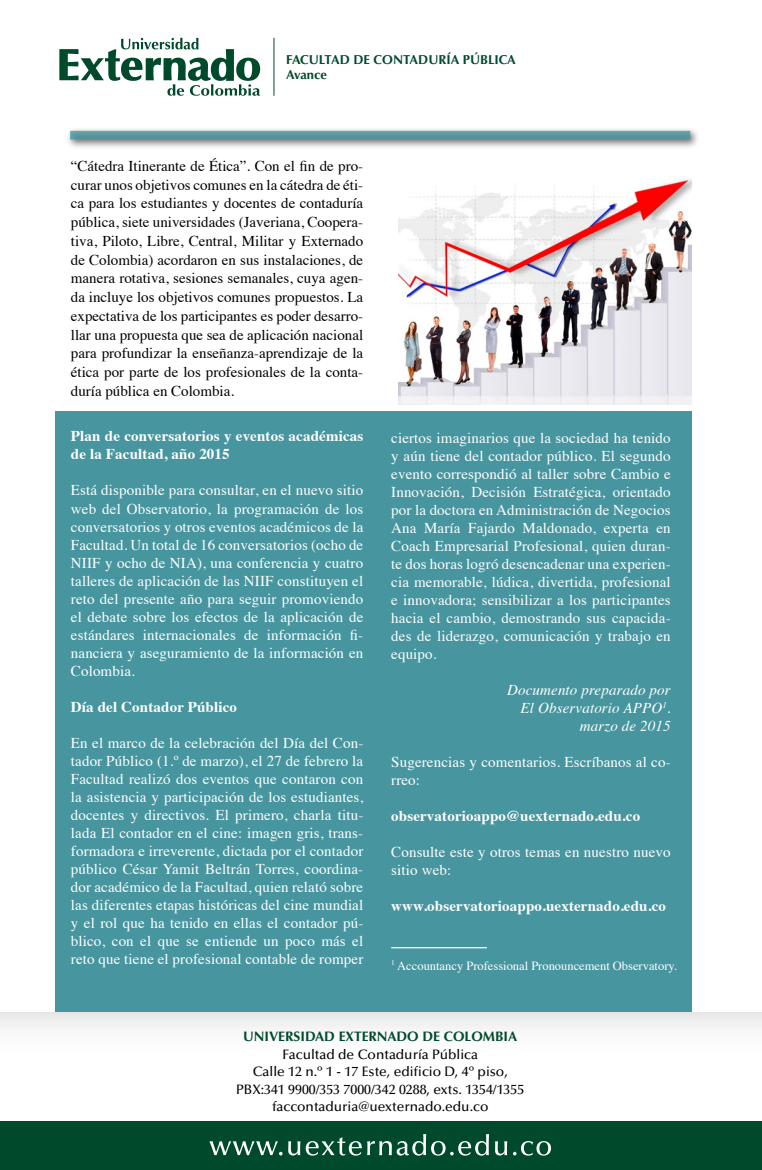
<style>
.page{position:relative;width:762px;height:1170px;background:#fff}
.page>*{position:absolute;margin:0;border:0;box-sizing:border-box;transform-origin:0 0}
.t1{font:15px/18px "Times";letter-spacing:.01em;color:#fff;text-align:justify}
.t2{font:15px/18.8px "Times";color:#000;text-align:justify}
.t3{font:700 15px/18px "Times";letter-spacing:.01em;color:#fff}
.t4{font:italic 15px/18px "Times";letter-spacing:.01em;color:#fff;text-align:right}
.t5{font:500 13.75px/17.5px "Optima";color:#000;text-align:center}
.t6{font:700 13.75px "Optima";color:#004a2c}
.t7{font:700 13px/15.5px "Optima";color:#004a2c}
.t8{font:12.5px "Times";color:#fff}
</style>
<div class="page">
<div style="left:55px;top:411px;width:636px;height:601px;background:#47959f"></div>
<div style="left:0;top:1012px;width:761px;height:109px;background:linear-gradient(to bottom,#f3f3f3,#fff)"></div>
<img style="left:399px;top:179px;width:292px;height:225px">
<div style="left:0;top:1121px;width:762px;height:48px;background:#004a2c"></div>
<svg style="left:209px;top:1134px;width:342px;height:21px"></svg>
<hr style="left:274px;top:38px;width:1px;height:58px;background:#004a2c">
<svg style="left:59px;top:38px;width:201px;height:58px"></svg>
<div style="left:66px;top:126px;width:634px;height:23px;background:#000;opacity:.58"></div>
<div style="left:70px;top:131px;width:620px;height:9px;background:#58959c"></div>
<hr style="left:391px;top:947px;width:96px;height:1px;background:#fff">
<p class="t7" style="left:286px;top:52px;width:231px">FACULTAD DE CONTADURÍA PÚBLICA<br>Avance</p>
<p class="t2" style="left:71px;top:155px;width:294px">“Cátedra Itinerante de Ética”. Con el fin de pro&shy;curar unos objetivos comunes en la cátedra de éti&shy;ca para los estudiantes y docentes de contaduría pública, siete universidades (Javeriana, Coopera&shy;tiva, Piloto, Libre, Central, Militar y Externado de Colombia) acordaron en sus instalaciones, de manera rotativa, sesiones semanales, cuya agen&shy;da incluye los objetivos comunes propuestos. La expectativa de los participantes es poder desarro&shy;llar una propuesta que sea de aplicación nacional para profundizar la enseñanza-aprendizaje de la ética por parte de los profesionales de la conta&shy;duría pública en Colombia.</p>
<p class="t3" style="left:71px;top:426px;width:294px">Plan de conversatorios y eventos académicas de la Facultad, año 2015</p>
<p class="t1" style="left:71px;top:480px;width:294px">Está disponible para consultar, en el nuevo sitio web del Observatorio, la programación de los conversatorios y otros eventos académicos de la Facultad. Un total de 16 conversatorios (ocho de NIIF y ocho de NIA), una conferencia y cuatro talleres de aplicación de las NIIF constituyen el reto del presente año para seguir promoviendo el debate sobre los efectos de la aplicación de estándares internacionales de información fi&shy;nanciera y aseguramiento de la información en Colombia.</p>
<p class="t3" style="left:71px;top:696px;width:168px">Día del Contador Público</p>
<p class="t1" style="left:71px;top:732px;width:294px">En el marco de la celebración del Día del Con&shy;tador Público (1.º de marzo), el 27 de febrero la Facultad realizó dos eventos que contaron con la asistencia y participación de los estudiantes, docentes y directivos. El primero, charla titu&shy;lada El contador en el cine: imagen gris, trans&shy;formadora e irreverente, dictada por el contador público César Yamit Beltrán Torres, coordina&shy;dor académico de la Facultad, quien relató sobre las diferentes etapas históricas del cine mundial y el rol que ha tenido en ellas el contador pú&shy;blico, con el que se entiende un poco más el reto que tiene el profesional contable de romper</p>
<p class="t1" style="left:391px;top:427px;width:281px">ciertos imaginarios que la sociedad ha tenido y aún tiene del contador público. El segundo evento correspondió al taller sobre Cambio e Innovación, Decisión Estratégica, orientado por la doctora en Administración de Negocios Ana María Fajardo Maldonado, experta en Coach Empresarial Profesional, quien duran&shy;te dos horas logró desencadenar una experien&shy;cia memorable, lúdica, divertida, profesional e innovadora; sensibilizar a los participantes hacia el cambio, demostrando sus capacida&shy;des de liderazgo, comunicación y trabajo en equipo.</p>
<p class="t4" style="left:507px;top:680px;width:165px">Documento preparado por<br>El Observatorio APPO<sup>1</sup>. marzo de 2015</p>
<p class="t1" style="left:391px;top:751px;width:281px">Sugerencias y comentarios. Escríbanos al co&shy;rreo:</p>
<p class="t3" style="left:391px;top:805px;width:250px">observatorioappo@uexternado.edu.co</p>
<p class="t1" style="left:391px;top:841px;width:281px">Consulte este y otros temas en nuestro nuevo sitio web:</p>
<p class="t3" style="left:391px;top:895px;width:276px">www.observatorioappo.uexternado.edu.co</p>
<p class="t8" style="left:391px;top:953px;width:287px"><sup>1</sup> Accountancy Professional Pronouncement Observatory.</p>
<p class="t6" style="left:243px;top:1028px;width:276px">UNIVERSIDAD EXTERNADO DE COLOMBIA</p>
<p class="t5" style="left:236px;top:1045px;width:289px">Facultad de Contaduría Pública<br>Calle 12 n.º 1 - 17 Este, edificio D, 4º piso, PBX:341 9900/353 7000/342 0288, exts. 1354/1355 faccontaduria@uexternado.edu.co</p>
</div>
